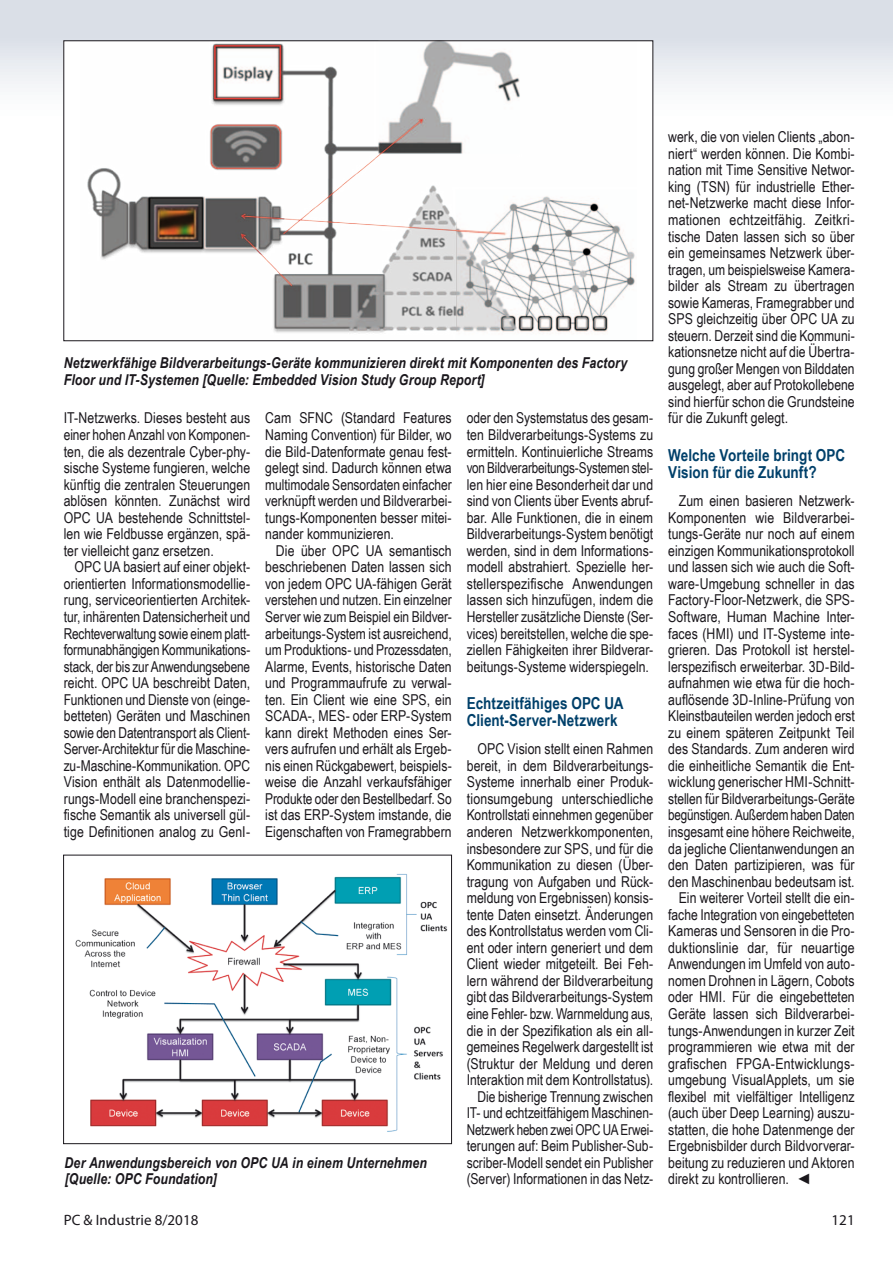
<style>
.page{position:relative;width:893px;height:1263px;background:#fff}
.page>*{position:absolute;margin:0;border:0;box-sizing:border-box;transform-origin:0 0}
.t1{font:700 16.5px/16.5px "Arial Narrow";letter-spacing:.005em;color:#00406a}
.t2{font:15px/16.5px "Arial Narrow";color:#1a171c;text-align:justify}
.t3{font:italic 700 15px/16.5px "Arial Narrow";letter-spacing:.01em;color:#1a171c}
.t4{font:15px "Arial Narrow";color:#1a171c;scale:.95 1}
.t5{font:15px "Myriad Pro";color:#1a171c}
</style>
<div class="page">
<div style="left:0;top:0;width:893px;height:128px;background:linear-gradient(to bottom,#cfd5df,#fff)"></div>
<div style="left:64px;top:41px;width:589px;height:300px;background:#fff"></div>
<img style="left:87px;top:42px;width:548px;height:291px">
<img style="left:75px;top:874px;width:373px;height:258px">
<div style="left:63px;top:855px;width:389px;height:289px;border:1px solid #1a171c"></div>
<p class="t3" style="left:64px;top:354px;width:565px">Netzwerkfähige Bildverarbeitungs-Geräte kommunizieren direkt mit Komponenten des Factory<br>Floor und IT-Systemen [Quelle: Embedded Vision Study Group Report]</p>
<p class="t2" style="left:64px;top:409px;width:188px">IT-Netzwerks. Dieses besteht aus einer hohen Anzahl von Komponen&shy;ten, die als dezentrale Cyber-phy&shy;sische Systeme fungieren, welche künftig die zentralen Steuerungen ablösen könnten. Zunächst wird OPC UA bestehende Schnittstel&shy;len wie Feldbusse ergänzen, spä&shy;ter vielleicht ganz ersetzen.</p>
<p class="t2" style="left:64px;top:558px;width:188px;text-indent:11px">OPC UA basiert auf einer objekt&shy;orientierten Informationsmodellie&shy;rung, serviceorientierten Architek&shy;tur, inhärenten Datensicherheit und Rechteverwaltung sowie einem platt&shy;formunabhängigen Kommunikations&shy;stack, der bis zur Anwendungsebene reicht. OPC UA beschreibt Daten, Funktionen und Dienste von (einge&shy;betteten) Geräten und Maschinen sowie den Datentransport als Client-Server-Architektur für die Maschine&shy;zu-Maschine-Kommunikation. OPC Vision enthält als Datenmodellie&shy;rungs-Modell eine branchenspezi&shy;fische Semantik als universell gül&shy;tige Definitionen analog zu GenI-</p>
<p class="t2" style="left:265px;top:409px;width:188px">Cam SFNC (Standard Features Naming Convention) für Bilder, wo die Bild-Datenformate genau fest&shy;gelegt sind. Dadurch können etwa multimodale Sensordaten einfacher verknüpft werden und Bildverarbei&shy;tungs-Komponenten besser mitei&shy;nander kommunizieren.</p>
<p class="t2" style="left:265px;top:542px;width:188px;text-indent:11px">Die über OPC UA semantisch beschriebenen Daten lassen sich von jedem OPC UA-fähigen Gerät verstehen und nutzen. Ein einzelner Server wie zum Beispiel ein Bildver&shy;arbeitungs-System ist ausreichend, um Produktions- und Prozessdaten, Alarme, Events, historische Daten und Programmaufrufe zu verwal&shy;ten. Ein Client wie eine SPS, ein SCADA-, MES- oder ERP-System kann direkt Methoden eines Ser&shy;vers aufrufen und erhält als Ergeb&shy;nis einen Rückgabewert, beispiels&shy;weise die Anzahl verkaufsfähiger Produkte oder den Bestellbedarf. So ist das ERP-System imstande, die Eigenschaften von Framegrabbern</p>
<p class="t3" style="left:65px;top:1153px;width:364px">Der Anwendungsbereich von OPC UA in einem Unternehmen [Quelle: OPC Foundation]</p>
<p class="t2" style="left:467px;top:409px;width:188px">oder den Systemstatus des gesam&shy;ten Bildverarbeitungs-Systems zu ermitteln. Kontinuierliche Streams von Bildverarbeitungs-Systemen stel&shy;len hier eine Besonderheit dar und sind von Clients über Events abruf&shy;bar. Alle Funktionen, die in einem Bildverarbeitungs-System benötigt werden, sind in dem Informations&shy;modell abstrahiert. Spezielle her&shy;stellerspezifische Anwendungen lassen sich hinzufügen, indem die Hersteller zusätzliche Dienste (Ser&shy;vices) bereitstellen, welche die spe&shy;ziellen Fähigkeiten ihrer Bildverar&shy;beitungs-Systeme widerspiegeln.</p>
<p class="t1" style="left:467px;top:694px;width:158px">Echtzeitfähiges OPC UA<br>Client-Server-Netzwerk</p>
<p class="t2" style="left:467px;top:740px;width:188px;text-align:right">OPC Vision stellt einen Rahmen bereit, in dem Bildverarbeitungs-Systeme innerhalb einer Produk&shy;tionsumgebung unterschiedliche Kontrollstati einnehmen gegenüber anderen Netzwerkkomponenten, insbesondere zur SPS, und für die Kommunikation zu diesen (Über&shy;tragung von Aufgaben und Rück&shy;meldung von Ergebnissen) konsis&shy;tente Daten einsetzt. Änderungen des Kontrollstatus werden vom Cli&shy;ent oder intern generiert und dem Client wieder mitgeteilt. Bei Feh&shy;lern während der Bildverarbeitung gibt das Bildverarbeitungs-System eine Fehler- bzw. Warnmeldung aus, die in der Spezifikation als ein all&shy;gemeines Regelwerk dargestellt ist (Struktur der Meldung und deren Interaktion mit dem Kontrollstatus).<br>Die bisherige Trennung zwischen IT- und echtzeitfähigem Maschinen-Netzwerk heben zwei OPC UA Erwei&shy;terungen auf: Beim Publisher-Sub&shy;scriber-Modell sendet ein Publisher (Server) Informationen in das Netz-</p>
<p class="t2" style="left:668px;top:128px;width:188px">werk, die von vielen Clients „abon&shy;niert“ werden können. Die Kombi&shy;nation mit Time Sensitive Networ&shy;king (TSN) für industrielle Ether&shy;net-Netzwerke macht diese Infor&shy;mationen echtzeitfähig. Zeitkri&shy;tische Daten lassen sich so über ein gemeinsames Netzwerk über&shy;tragen, um beispielsweise Kamera&shy;bilder als Stream zu übertragen sowie Kameras, Framegrabber und SPS gleichzeitig über OPC UA zu steuern. Derzeit sind die Kommuni&shy;kationsnetze nicht auf die Übertra&shy;gung großer Mengen von Bilddaten ausgelegt, aber auf Protokollebene sind hierfür schon die Grundsteine für die Zukunft gelegt.</p>
<p class="t1" style="left:668px;top:446px;width:179px">Welche Vorteile bringt OPC<br>Vision für die Zukunft?</p>
<p class="t2" style="left:679px;top:492px;width:177px">Zum einen basieren Netzwerk-</p>
<p class="t2" style="left:668px;top:509px;width:188px">Komponenten wie Bildverarbei-</p>
<p class="t2" style="left:668px;top:525px;width:188px">tungs-Geräte nur noch auf einem</p>
<p class="t2" style="left:668px;top:542px;width:188px">einzigen Kommunikationsprotokoll</p>
<p class="t2" style="left:668px;top:558px;width:188px">und lassen sich wie auch die Soft-</p>
<p class="t2" style="left:668px;top:575px;width:188px">ware-Umgebung schneller in das</p>
<p class="t2" style="left:668px;top:591px;width:188px">Factory-Floor-Netzwerk, die SPS-</p>
<p class="t2" style="left:668px;top:608px;width:188px">Software, Human Machine Inter-</p>
<p class="t2" style="left:668px;top:624px;width:188px">faces (HMI) und IT-Systeme inte-</p>
<p class="t2" style="left:668px;top:641px;width:188px">grieren. Das Protokoll ist herstel-</p>
<p class="t2" style="left:668px;top:657px;width:188px">lerspezifisch erweiterbar. 3D-Bild-</p>
<p class="t2" style="left:668px;top:674px;width:188px">aufnahmen wie etwa für die hoch-</p>
<p class="t2" style="left:668px;top:691px;width:188px">auflösende 3D-Inline-Prüfung von</p>
<p class="t2" style="left:668px;top:707px;width:188px">Kleinstbauteilen werden jedoch erst</p>
<p class="t2" style="left:668px;top:724px;width:188px">zu einem späteren Zeitpunkt Teil</p>
<p class="t2" style="left:668px;top:740px;width:188px">des Standards. Zum anderen wird</p>
<p class="t2" style="left:668px;top:757px;width:188px">die einheitliche Semantik die Ent-</p>
<p class="t2" style="left:668px;top:773px;width:188px">wicklung generischer HMI-Schnitt-</p>
<p class="t2" style="left:668px;top:790px;width:188px">stellen für Bildverarbeitungs-Geräte</p>
<p class="t4" style="left:668px;top:804px;width:198px">begünstigen. Außerdem haben Daten</p>
<p class="t2" style="left:668px;top:823px;width:188px">insgesamt eine höhere Reichweite,</p>
<p class="t2" style="left:668px;top:839px;width:188px">da jegliche Clientanwendungen an</p>
<p class="t2" style="left:668px;top:856px;width:188px">den Daten partizipieren, was für</p>
<p class="t2" style="left:668px;top:872px;width:188px">den Maschinenbau bedeutsam ist.</p>
<p class="t2" style="left:679px;top:889px;width:177px">Ein weiterer Vorteil stellt die ein-</p>
<p class="t2" style="left:668px;top:906px;width:188px">fache Integration von eingebetteten</p>
<p class="t2" style="left:668px;top:922px;width:188px">Kameras und Sensoren in die Pro-</p>
<p class="t2" style="left:668px;top:939px;width:188px">duktionslinie dar, für neuartige</p>
<p class="t2" style="left:668px;top:955px;width:188px">Anwendungen im Umfeld von auto-</p>
<p class="t2" style="left:668px;top:972px;width:188px">nomen Drohnen in Lägern, Cobots</p>
<p class="t2" style="left:668px;top:988px;width:188px">oder HMI. Für die eingebetteten</p>
<p class="t2" style="left:668px;top:1005px;width:188px">Geräte lassen sich Bildverarbei-</p>
<p class="t2" style="left:668px;top:1021px;width:188px">tungs-Anwendungen in kurzer Zeit</p>
<p class="t2" style="left:668px;top:1038px;width:188px">programmieren wie etwa mit der</p>
<p class="t2" style="left:668px;top:1054px;width:188px">grafischen FPGA-Entwicklungs-</p>
<p class="t2" style="left:668px;top:1071px;width:188px">umgebung VisualApplets, um sie</p>
<p class="t2" style="left:668px;top:1087px;width:188px">flexibel mit vielfältiger Intelligenz</p>
<p class="t2" style="left:668px;top:1104px;width:188px">(auch über Deep Learning) auszu-</p>
<p class="t2" style="left:668px;top:1121px;width:188px">statten, die hohe Datenmenge der</p>
<p class="t2" style="left:668px;top:1137px;width:188px">Ergebnisbilder durch Bildvorverar-</p>
<p class="t2" style="left:668px;top:1154px;width:188px">beitung zu reduzieren und Aktoren</p>
<p class="t2" style="left:668px;top:1170px;width:145px">direkt zu kontrollieren. ◄</p>
<p class="t5" style="left:64px;top:1210px;width:136px">PC &amp; Industrie 8/2018</p>
<p class="t5" style="left:832px;top:1210px;width:25px">121</p>
</div>
